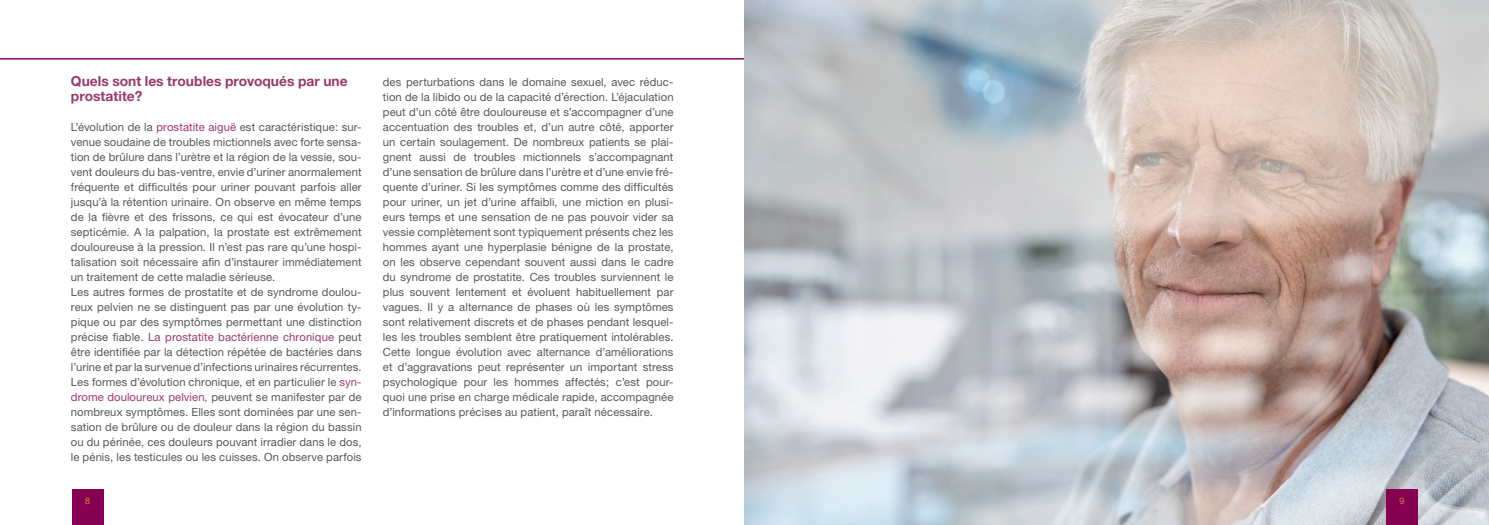
<style>
.page{position:relative;width:1489px;height:525px;background:#fff}
.page>*{position:absolute;margin:0;border:0;box-sizing:border-box;transform-origin:0 0}
.t1{font:700 13.75px/15px "Helvetica Neue";color:#983a6b}
.t2{font:11.25px/15px "Helvetica Neue";letter-spacing:.01em;color:#57585a}
.t3{font:300 8.75px "Helvetica Neue";color:#faaf18}
.s1{color:#983a6b}
</style>
<div class="page">
<hr style="left:0;top:58px;width:1488px;height:1px;background:#850152">
<img style="left:744px;top:0;width:744px;height:524px">
<div style="left:71px;top:489px;width:32px;height:35px;background:#850152"></div>
<div style="left:1385px;top:489px;width:32px;height:35px;background:#850152"></div>
<p class="t1" style="left:71px;top:73px;width:278px">Quels sont les troubles provoqués par une prostatite?</p>
<p class="t2" style="left:71px;top:119px;width:292px">L’évolution de la <span class="s1">prostatite aiguë</span> est caractéristique: sur&shy;venue soudaine de troubles mictionnels avec forte sensa&shy;tion de brûlure dans l’urètre et la région de la vessie, sou&shy;vent douleurs du bas-ventre, envie d’uriner anormalement fréquente et difficultés pour uriner pouvant parfois aller jusqu’à la rétention urinaire. On observe en même temps de la fièvre et des frissons, ce qui est évocateur d’une septicémie. A la palpation, la prostate est extrêmement douloureuse à la pression. Il n’est pas rare qu’une hospi&shy;talisation soit nécessaire afin d’instaurer immédiatement un traitement de cette maladie sérieuse.<br>Les autres formes de prostatite et de syndrome doulou&shy;reux pelvien ne se distinguent pas par une évolution ty&shy;pique ou par des symptômes permettant une distinction précise fiable. <span class="s1">La prostatite bactérienne chronique</span> peut être identifiée par la détection répétée de bactéries dans l’urine et par la survenue d’infections urinaires récurrentes.<br>Les formes d’évolution chronique, et en particulier le <span class="s1">syn&shy;drome douloureux pelvien</span>, peuvent se manifester par de nombreux symptômes. Elles sont dominées par une sen&shy;sation de brûlure ou de douleur dans la région du bassin ou du périnée, ces douleurs pouvant irradier dans le dos, le pénis, les testicules ou les cuisses. On observe parfois</p>
<p class="t3" style="left:85px;top:495px;width:6px">8</p>
<p class="t2" style="left:383px;top:74px;width:292px;text-align:justify">des perturbations dans le domaine sexuel, avec réduc&shy;tion de la libido ou de la capacité d’érection. L’éjaculation peut d’un côté être douloureuse et s’accompagner d’une accentuation des troubles et, d’un autre côté, apporter un certain soulagement. De nombreux patients se plai&shy;gnent aussi de troubles mictionnels s’accompagnant d’une sensation de brûlure dans l’urètre et d’une envie fré&shy;quente d’uriner. Si les symptômes comme des difficultés pour uriner, un jet d’urine affaibli, une miction en plusi&shy;eurs temps et une sensation de ne pas pouvoir vider sa vessie complètement sont typiquement présents chez les hommes ayant une hyperplasie bénigne de la prostate, on les observe cependant souvent aussi dans le cadre du syndrome de prostatite. Ces troubles surviennent le plus souvent lentement et évoluent habituellement par vagues. Il y a alternance de phases où les symptômes sont relativement discrets et de phases pendant lesquel&shy;les les troubles semblent être pratiquement intolérables.<br>Cette longue évolution avec alternance d’améliorations et d’aggravations peut représenter un important stress psychologique pour les hommes affectés; c’est pour&shy;quoi une prise en charge médicale rapide, accompagnée d’informations précises au patient, paraît nécessaire.</p>
<p class="t3" style="left:1399px;top:495px;width:6px">9</p>
</div>
